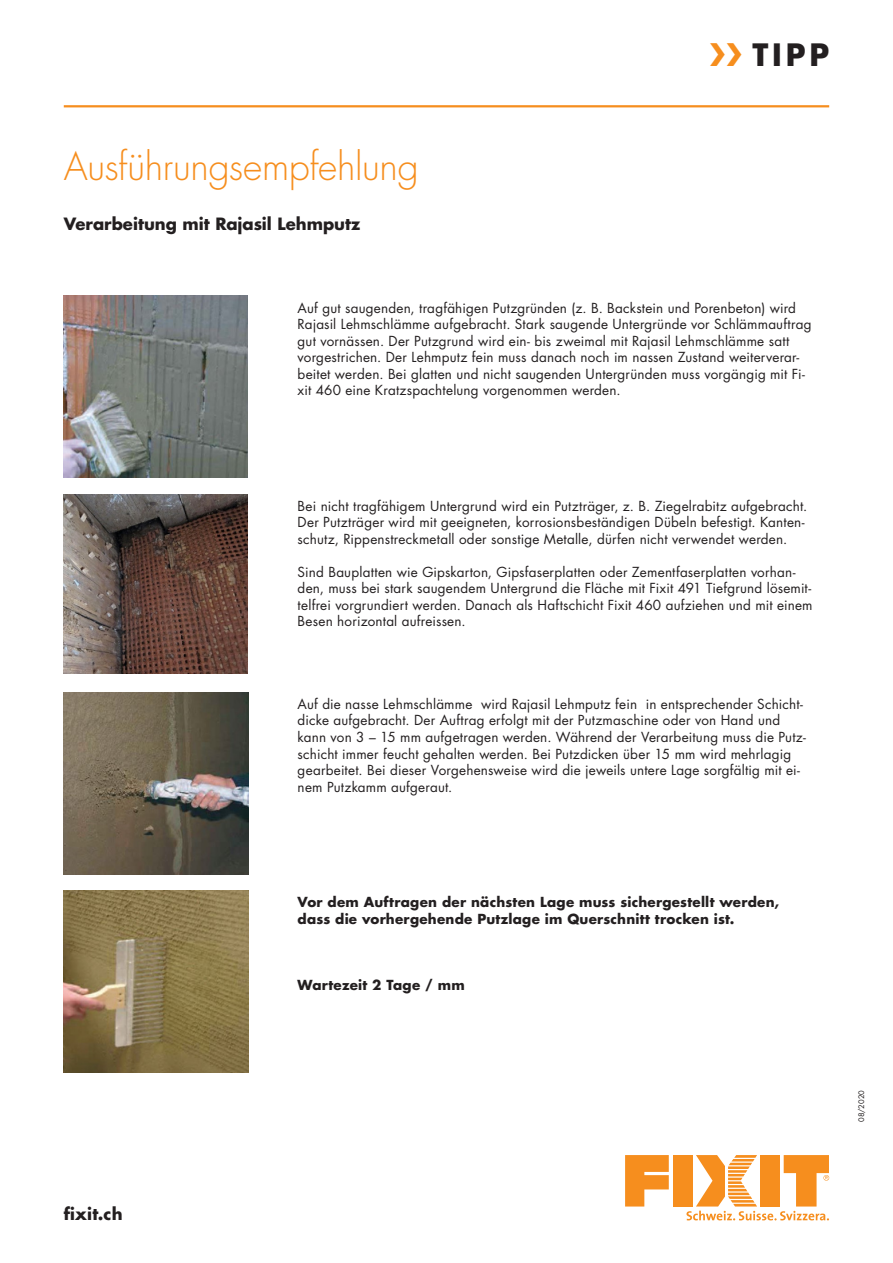
<style>
.page{position:relative;width:893px;height:1263px;background:#fff}
.page>*{position:absolute;margin:0;border:0;box-sizing:border-box;transform-origin:0 0}
.Seitentitel{font:300 37.5px "Futura Std";letter-spacing:-.01em;color:#f68e1e}
.t1{font:700 30px "Futura Std";color:#231f20}
.Zwischentitel{font:700 16.5px "Futura Std";color:#231f20}
.Fliesstext{font:13.5px/16.5px "Futura Std";letter-spacing:.015em;color:#231f20}
.Fliesstext-2{font:700 13.5px/16.5px "Futura Std";letter-spacing:.02em;color:#231f20}
.Inseratenummer{font:7.5px "Futura Std";letter-spacing:.01em;color:#231f20}
.s1{color:#f68e1e}
</style>
<div class="page">
<hr style="left:64px;top:105px;width:765px;height:2px;background:#f68e1e">
<svg style="left:625px;top:1155px;width:44px;height:51px"></svg>
<div style="left:673px;top:1155px;width:20px;height:51px;background:#f68e1e"></div>
<svg style="left:686px;top:1155px;width:143px;height:65px"></svg>
<img style="left:64px;top:296px;width:183px;height:182px">
<img style="left:64px;top:494px;width:183px;height:179px">
<img style="left:64px;top:692px;width:185px;height:182px">
<img style="left:64px;top:891px;width:185px;height:182px">
<p class="Seitentitel" style="left:64px;top:144px;width:356px">Ausführungsempfehlung</p>
<p class="Zwischentitel" style="left:64px;top:213px;width:298px">Verarbeitung mit Rajasil Lehmputz</p>
<p class="t1" style="left:709px;top:34px;width:122px"><span class="s1">❯❯</span> TIPP</p>
<p class="Fliesstext" style="left:298px;top:299px;width:515px">Auf gut saugenden, tragfähigen Putzgründen (z. B. Backstein und Porenbeton) wird Rajasil Lehmschlämme aufgebracht. Stark saugende Untergründe vor Schlämmauftrag gut vornässen. Der Putzgrund wird ein- bis zweimal mit Rajasil Lehmschlämme satt vorgestrichen. Der Lehmputz fein muss danach noch im nassen Zustand weiterverar&shy;beitet werden. Bei glatten und nicht saugenden Untergründen muss vorgängig mit Fi&shy;xit 460 eine Kratzspachtelung vorgenommen werden.</p>
<p class="Zwischentitel" style="left:64px;top:1203px;width:60px">fixit.ch</p>
<p class="Fliesstext" style="left:298px;top:498px;width:511px">Bei nicht tragfähigem Untergrund wird ein Putzträger, z. B. Ziegelrabitz aufgebracht.<br>Der Putzträger wird mit geeigneten, korrosionsbeständigen Dübeln befestigt. Kanten&shy;schutz, Rippenstreckmetall oder sonstige Metalle, dürfen nicht verwendet werden.</p>
<p class="Fliesstext" style="left:298px;top:564px;width:516px">Sind Bauplatten wie Gipskarton, Gipsfaserplatten oder Zementfaserplatten vorhan&shy;den, muss bei stark saugendem Untergrund die Fläche mit Fixit 491 Tiefgrund lösemit&shy;telfrei vorgrundiert werden. Danach als Haftschicht Fixit 460 aufziehen und mit einem Besen horizontal aufreissen.</p>
<p class="Fliesstext" style="left:298px;top:696px;width:510px">Auf die nasse Lehmschlämme wird Rajasil Lehmputz fein in entsprechender Schicht&shy;dicke aufgebracht. Der Auftrag erfolgt mit der Putzmaschine oder von Hand und kann von 3 – 15 mm aufgetragen werden. Während der Verarbeitung muss die Putz&shy;schicht immer feucht gehalten werden. Bei Putzdicken über 15 mm wird mehrlagig gearbeitet. Bei dieser Vorgehensweise wird die jeweils untere Lage sorgfältig mit ei&shy;nem Putzkamm aufgeraut.</p>
<p class="Fliesstext-2" style="left:298px;top:894px;width:483px">Vor dem Auftragen der nächsten Lage muss sichergestellt werden, dass die vorhergehende Putzlage im Querschnitt trocken ist.</p>
<p class="Fliesstext-2" style="left:298px;top:976px;width:169px">Wartezeit 2 Tage / mm</p>
<p class="Inseratenummer" style="left:857px;top:1122px;width:34px;rotate:-90deg">08/2020</p>
</div>
